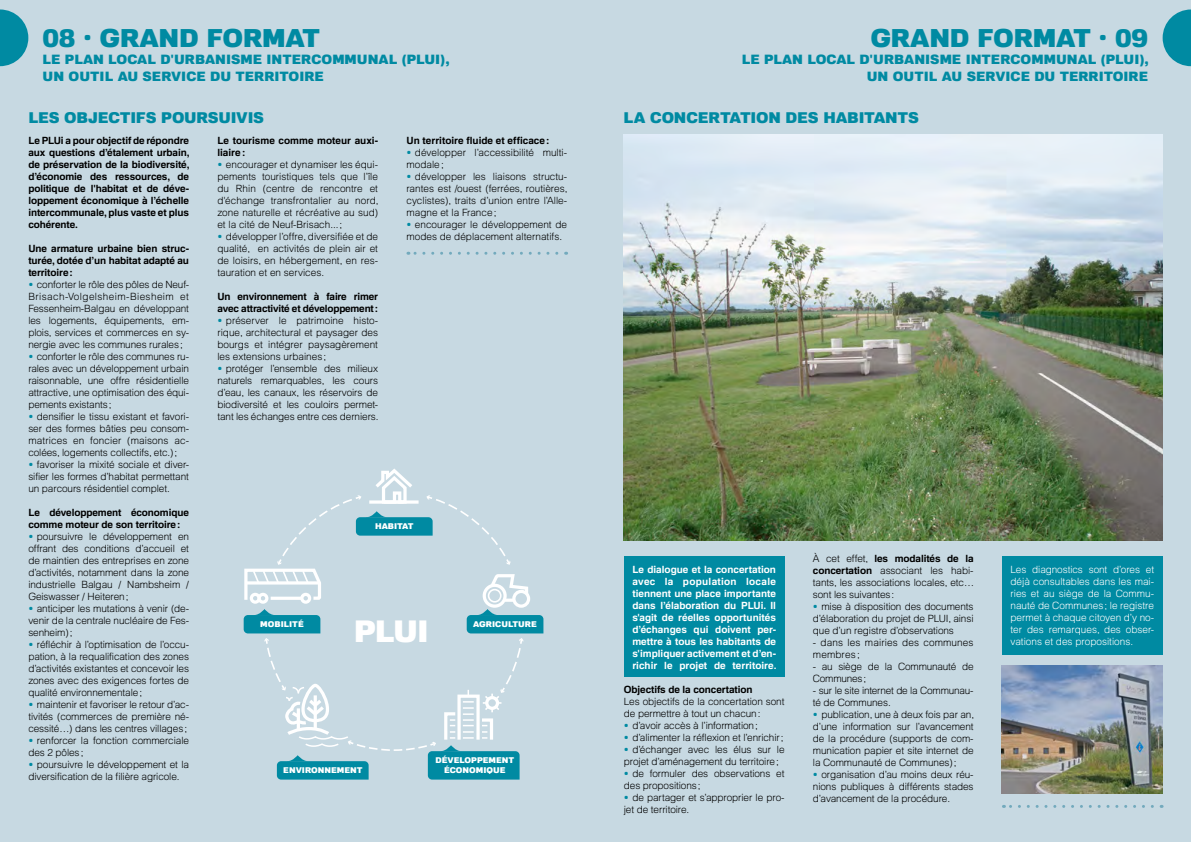
<style>
.page{position:relative;width:1191px;height:842px;background:#c7d9e2}
.page>*{position:absolute;margin:0;border:0;box-sizing:border-box;transform-origin:0 0}
.t1{font:900 30px "Familiar Pro";color:#fff}
.t2{font:900 25px "Familiar Pro";letter-spacing:-.01em;color:#008aa2}
.t3{font:900 15px "Familiar Pro";letter-spacing:-.015em;color:#008aa2}
.t4{font:900 13px "Familiar Pro";color:#008aa2}
.t5{font:300 10px/12px "Familiar Pro";letter-spacing:-.01em;color:#000;text-align:justify}
.t6{font:700 10px/12px "Familiar Pro";letter-spacing:-.01em;color:#000}
.t7{font:700 10px/12px "Familiar Pro";color:#fff;text-align:justify}
.t8{font:300 10px/12px "Familiar Pro";color:#fff;text-align:justify}
.t9{font:300 10px/12px "Familiar Pro";letter-spacing:.01em;color:#000}
.t10{font:900 8px "Familiar Pro";color:#fff}
.s1{color:#008aa2}
.s2{font-weight:700}
</style>
<div class="page">
<svg style="left:0;top:9px;width:28px;height:57px"></svg>
<svg style="left:1162px;top:11px;width:29px;height:55px"></svg>
<div style="left:1002px;top:556px;width:160px;height:98px;background:#008aa2"></div>
<div style="left:624px;top:556px;width:160px;height:121px;background:#008aa2"></div>
<img style="left:624px;top:135px;width:538px;height:405px">
<img style="left:1002px;top:666px;width:160px;height:127px">
<svg style="left:1003px;top:805px;width:149px;height:3px"></svg>
<svg style="left:408px;top:252px;width:149px;height:3px"></svg>
<div style="left:482px;top:584px;width:25px;height:24px;border:3px solid #fff;border-radius:50%"></div>
<div style="left:488px;top:589px;width:13px;height:14px;border:2px solid #fff;border-radius:50%"></div>
<div style="left:512px;top:590px;width:18px;height:18px;border:3px solid #fff;border-radius:50%"></div>
<div style="left:257px;top:593px;width:11px;height:11px;border:3px solid #fff;border-radius:50%"></div>
<div style="left:250px;top:593px;width:11px;height:11px;border:3px solid #fff;border-radius:50%"></div>
<div style="left:300px;top:593px;width:11px;height:11px;border:3px solid #fff;border-radius:50%"></div>
<svg style="left:244px;top:468px;width:286px;height:134px"></svg>
<svg style="left:244px;top:609px;width:299px;height:171px"></svg>
<h2 class="t2" style="left:43px;top:22px;width:279px">08 . GRAND FORMAT</h2>
<h3 class="t4" style="left:43px;top:51px;width:77px">LE PLAN LOCA</h3>
<h3 class="t4" style="left:147px;top:51px;width:68px">L D'URBANI</h3>
<h3 class="t4" style="left:231px;top:51px;width:81px">SME INTERCO</h3>
<h3 class="t4" style="left:332px;top:51px;width:36px">MMUNA</h3>
<h3 class="t4" style="left:389px;top:51px;width:62px">L (PLUI),</h3>
<h3 class="t4" style="left:43px;top:68px;width:36px">UN OUTI</h3>
<h3 class="t4" style="left:105px;top:68px;width:160px">L AU SERVICE DU TERRITOIR</h3>
<h3 class="t4" style="left:314px;top:68px;width:11px">E</h3>
<h2 class="t2" style="left:870px;top:22px;width:279px">GRAND FORMAT . 09</h2>
<h3 class="t4" style="left:741px;top:51px;width:77px">LE PLAN LOCA</h3>
<h3 class="t4" style="left:846px;top:51px;width:68px">L D'URBANI</h3>
<h3 class="t4" style="left:930px;top:51px;width:81px">SME INTERCO</h3>
<h3 class="t4" style="left:1031px;top:51px;width:36px">MMUNA</h3>
<h3 class="t4" style="left:1087px;top:51px;width:62px">L (PLUI),</h3>
<h3 class="t4" style="left:866px;top:68px;width:36px">UN OUTI</h3>
<h3 class="t4" style="left:929px;top:68px;width:160px">L AU SERVICE DU TERRITOIR</h3>
<h3 class="t4" style="left:1138px;top:68px;width:11px">E</h3>
<h3 class="t3" style="left:28px;top:108px;width:84px">LES OBJECTIF</h3>
<h3 class="t3" style="left:146px;top:108px;width:29px">S POUR</h3>
<h3 class="t3" style="left:208px;top:108px;width:58px">SUIVIS</h3>
<h3 class="t3" style="left:623px;top:108px;width:6px">LA</h3>
<h3 class="t3" style="left:650px;top:108px;width:13px">CONC</h3>
<h3 class="t3" style="left:698px;top:108px;width:14px">ERTATION</h3>
<h3 class="t3" style="left:785px;top:108px;width:75px">DES HABITANT</h3>
<h3 class="t3" style="left:908px;top:108px;width:12px">S</h3>
<p class="t6" style="left:28px;top:135px;width:163px;text-align:justify">Le PLUi a pour objectif de répondre aux questions d’étalement urbain, de préservation de la biodiversité, d’économie des ressources, de politique de l'habitat et de déve&shy;loppement économique à l’échelle intercommunale, plus vaste et plus cohérente.</p>
<p class="t6" style="left:28px;top:243px;width:162px;text-align:justify">Une armature urbaine bien struc&shy;turée, dotée d’un habitat adapté au territoire:</p>
<p class="t5" style="left:28px;top:279px;width:162px"><span class="s1">•</span> conforter le rôle des pôles de Neuf-Brisach-Volgelsheim-Biesheim et Fessenheim-Balgau en développant les logements, équipements, em&shy;plois, services et commerces en sy&shy;nergie avec les communes rurales;</p>
<p class="t5" style="left:28px;top:351px;width:162px"><span class="s1">•</span> conforter le rôle des communes ru&shy;rales avec un développement urbain raisonnable, une offre résidentielle attractive, une optimisation des équi&shy;pements existants;</p>
<p class="t5" style="left:28px;top:411px;width:162px"><span class="s1">•</span> densifier le tissu existant et favori&shy;ser des formes bâties peu consom&shy;matrices en foncier (maisons ac&shy;colées, logements collectifs, etc.);</p>
<p class="t5" style="left:28px;top:459px;width:162px"><span class="s1">•</span> favoriser la mixité sociale et diver&shy;sifier les formes d’habitat permettant un parcours résidentiel complet.</p>
<p class="t6" style="left:28px;top:507px;width:162px">Le développement économique comme moteur de son territoire:</p>
<p class="t5" style="left:28px;top:531px;width:162px"><span class="s1">•</span> poursuivre le développement en offrant des conditions d’accueil et de maintien des entreprises en zone d’activités, notamment dans la zone industrielle Balgau / Nambsheim / Geiswasser / Heiteren;</p>
<p class="t5" style="left:28px;top:603px;width:162px"><span class="s1">•</span> anticiper les mutations à venir (de&shy;venir de la centrale nucléaire de Fes&shy;senheim);</p>
<p class="t5" style="left:28px;top:639px;width:162px"><span class="s1">•</span> réfléchir à l’optimisation de l’occu&shy;pation, à la requalification des zones d’activités existantes et concevoir les zones avec des exigences fortes de qualité environnementale;</p>
<p class="t5" style="left:28px;top:699px;width:162px"><span class="s1">•</span> maintenir et favoriser le retour d’ac&shy;tivités (commerces de première né&shy;cessité…) dans les centres villages;</p>
<p class="t5" style="left:28px;top:735px;width:162px"><span class="s1">•</span> renforcer la fonction commerciale des 2 pôles;</p>
<p class="t5" style="left:28px;top:759px;width:162px"><span class="s1">•</span> poursuivre le développement et la diversification de la filière agricole.</p>
<p class="t6" style="left:406px;top:135px;width:145px">Un territoire fluide et efficace:</p>
<p class="t5" style="left:406px;top:147px;width:162px"><span class="s1">•</span> développer l’accessibilité multi&shy;modale;</p>
<p class="t5" style="left:406px;top:171px;width:163px"><span class="s1">•</span> développer les liaisons structu&shy;rantes est /ouest (ferrées, routières, cyclistes), traits d’union entre l’Alle&shy;magne et la France;</p>
<p class="t5" style="left:406px;top:219px;width:162px"><span class="s1">•</span> encourager le développement de modes de déplacement alternatifs.</p>
<p class="t6" style="left:217px;top:135px;width:162px">Le tourisme comme moteur auxi&shy;liaire:</p>
<p class="t5" style="left:217px;top:159px;width:163px"><span class="s1">•</span> encourager et dynamiser les équi&shy;pements touristiques tels que l’île du Rhin (centre de rencontre et d'échange transfrontalier au nord, zone naturelle et récréative au sud) et la cité de Neuf-Brisach...;</p>
<p class="t5" style="left:217px;top:231px;width:162px"><span class="s1">•</span> développer l’offre, diversifiée et de qualité, en activités de plein air et de loisirs, en hébergement, en res&shy;tauration et en services.</p>
<p class="t6" style="left:217px;top:291px;width:162px">Un environnement à faire rimer avec attractivité et développement:</p>
<p class="t5" style="left:217px;top:315px;width:162px"><span class="s1">•</span> préserver le patrimoine histo&shy;rique, architectural et paysager des bourgs et intégrer paysagèrement les extensions urbaines ;</p>
<p class="t5" style="left:217px;top:363px;width:163px"><span class="s1">•</span> protéger l’ensemble des milieux naturels remarquables, les cours d’eau, les canaux, les réservoirs de biodiversité et les couloirs permet&shy;tant les échanges entre ces derniers.</p>
<p class="t10" style="left:375px;top:521px;width:40px">HABITAT</p>
<p class="t5" style="left:813px;top:552px;width:163px">à cet effet, <span class="s2">les modalités de la concertation</span> associant les habi&shy;tants, les associations locales, etc… sont les suivantes:</p>
<p class="t5" style="left:813px;top:600px;width:162px"><span class="s1">•</span> mise à disposition des documents d’élaboration du projet de PLUI, ainsi que d’un registre d’observations</p>
<p class="t9" style="left:813px;top:636px;width:162px">- dans les mairies des communes membres ;</p>
<p class="t5" style="left:813px;top:660px;width:162px">- au siège de la Communauté de<br>Communes;</p>
<p class="t5" style="left:813px;top:684px;width:162px">- sur le site internet de la Communau&shy;té de Communes.</p>
<p class="t5" style="left:813px;top:708px;width:163px"><span class="s1">•</span> publication, une à deux fois par an, d’une information sur l’avancement de la procédure (supports de com&shy;munication papier et site internet de la Communauté de Communes);</p>
<p class="t5" style="left:813px;top:768px;width:162px"><span class="s1">•</span> organisation d’au moins deux réu&shy;nions publiques à différents stades d’avancement de la procédure.</p>
<p class="t7" style="left:632px;top:563px;width:146px">Le dialogue et la concertation avec la population locale tiennent une place importante dans l’élaboration du PLUi. Il s'agit de réelles opportunités d’échanges qui doivent per&shy;mettre à tous les habitants de s'impliquer activement et d’en&shy;richir le projet de territoire.</p>
<p class="t6" style="left:624px;top:683px;width:130px">Objectifs de la concertation</p>
<p class="t5" style="left:624px;top:695px;width:162px">Les objectifs de la concertation sont de permettre à tout un chacun:</p>
<p class="t5" style="left:624px;top:719px;width:136px"><span class="s1">•</span> d’avoir accès à l’information;</p>
<p class="t5" style="left:624px;top:731px;width:161px"><span class="s1">•</span> d’alimenter la réflexion et l’enrichir;</p>
<p class="t5" style="left:624px;top:743px;width:162px"><span class="s1">•</span> d’échanger avec les élus sur le projet d’aménagement du territoire;</p>
<p class="t5" style="left:624px;top:767px;width:162px"><span class="s1">•</span> de formuler des observations et des propositions;</p>
<p class="t5" style="left:624px;top:791px;width:162px"><span class="s1">•</span> de partager et s’approprier le pro&shy;jet de territoire.</p>
<p class="t10" style="left:260px;top:619px;width:45px">MOBILITÉ</p>
<p class="t10" style="left:473px;top:619px;width:65px">AGRICULTURE</p>
<h1 class="t1" style="left:354px;top:612px;width:76px">PLUI</h1>
<p class="t10" style="left:435px;top:755px;width:80px">DÉVELOPPEMENT</p>
<p class="t10" style="left:283px;top:765px;width:81px">ENVIRONNEMENT</p>
<p class="t10" style="left:444px;top:765px;width:63px">ÉCONOMIQUE</p>
<p class="t8" style="left:1010px;top:563px;width:145px">Les diagnostics sont d’ores et déjà consultables dans les mai&shy;ries et au siège de la Commu&shy;nauté de Communes ; le registre permet à chaque citoyen d’y no&shy;ter des remarques, des obser-</p>
<p class="t8" style="left:1010px;top:635px;width:124px">vations et des propositions.</p>
</div>
